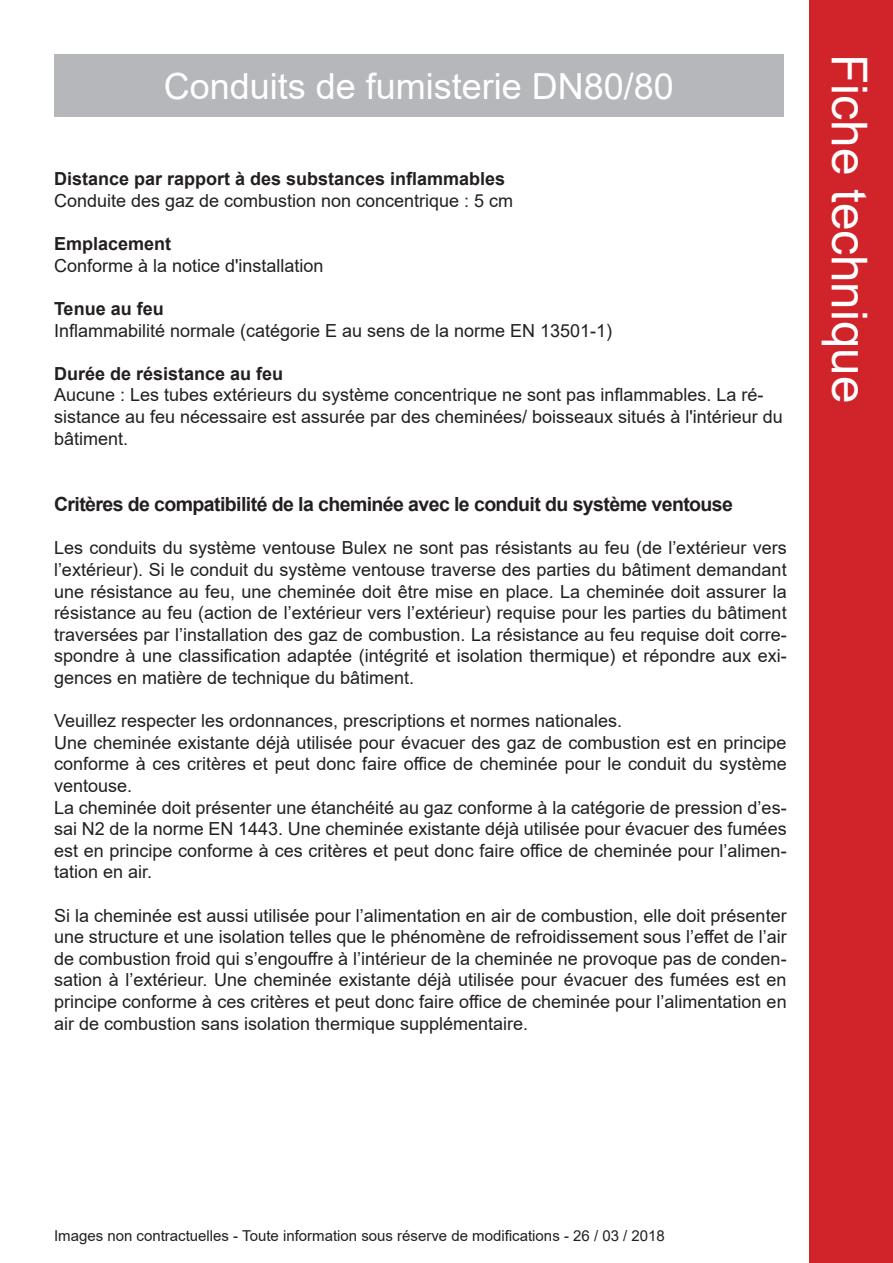
<style>
.page{position:relative;width:893px;height:1263px;background:#fff}
.page>*{position:absolute;margin:0;border:0;box-sizing:border-box;transform-origin:0 0}
.t1{font:49.5px "Arial";color:#fff}
.t2{font:36px "Arial";color:#fff}
.t3{font:700 19.5px "Arial";letter-spacing:-.03em;color:#231f20}
.t4{font:18px/21.6px "Arial";color:#231f20;text-align:justify}
.t5{font:700 18px "Arial";color:#231f20}
.t6{font:15px "Arial";color:#231f20}
</style>
<div class="page">
<div style="left:54px;top:54px;width:730px;height:63px;background:#b6b7bb"></div>
<div style="left:809px;top:0;width:84px;height:1263px;background:#d1232a"></div>
<p class="t2" style="left:164px;top:61px;width:512px">Conduits de fumisterie DN80/80</p>
<p class="t5" style="left:54px;top:166px;width:453px">Distance par rapport à des substances inflammables</p>
<p class="t4" style="left:54px;top:190px;width:461px">Conduite des gaz de combustion non concentrique : 5 cm</p>
<p class="t5" style="left:54px;top:231px;width:119px">Emplacement</p>
<p class="t4" style="left:54px;top:254px;width:271px">Conforme à la notice d'installation</p>
<p class="t5" style="left:54px;top:296px;width:111px">Tenue au feu</p>
<p class="t4" style="left:54px;top:319px;width:560px">Inflammabilité normale (catégorie E au sens de la norme EN 13501-1)</p>
<p class="t5" style="left:54px;top:361px;width:231px">Durée de résistance au feu</p>
<p class="t4" style="left:54px;top:384px;width:730px;text-align:left">Aucune : Les tubes extérieurs du système concentrique ne sont pas inflammables. La ré&shy;sistance au feu nécessaire est assurée par des cheminées/ boisseaux situés à l'intérieur du bâtiment.</p>
<p class="t3" style="left:54px;top:491px;width:680px">Critères de compatibilité de la cheminée avec le conduit du système ventouse</p>
<p class="t4" style="left:54px;top:537px;width:734px">Les conduits du système ventouse Bulex ne sont pas résistants au feu (de l’extérieur vers l’extérieur). Si le conduit du système ventouse traverse des parties du bâtiment demandant une résistance au feu, une cheminée doit être mise en place. La cheminée doit assurer la résistance au feu (action de l’extérieur vers l’extérieur) requise pour les parties du bâtiment traversées par l’installation des gaz de combustion. La résistance au feu requise doit corre&shy;spondre à une classification adaptée (intégrité et isolation thermique) et répondre aux exi&shy;gences en matière de technique du bâtiment.</p>
<p class="t4" style="left:54px;top:710px;width:570px">Veuillez respecter les ordonnances, prescriptions et normes nationales.</p>
<p class="t4" style="left:54px;top:731px;width:734px">Une cheminée existante déjà utilisée pour évacuer des gaz de combustion est en principe conforme à ces critères et peut donc faire office de cheminée pour le conduit du système ventouse.</p>
<p class="t4" style="left:54px;top:796px;width:734px">La cheminée doit présenter une étanchéité au gaz conforme à la catégorie de pression d’es&shy;sai N2 de la norme EN 1443. Une cheminée existante déjà utilisée pour évacuer des fumées est en principe conforme à ces critères et peut donc faire office de cheminée pour l’alimen&shy;tation en air.</p>
<p class="t4" style="left:54px;top:904px;width:734px">Si la cheminée est aussi utilisée pour l’alimentation en air de combustion, elle doit présenter une structure et une isolation telles que le phénomène de refroidissement sous l’effet de l’air de combustion froid qui s’engouffre à l’intérieur de la cheminée ne provoque pas de conden&shy;sation à l’extérieur. Une cheminée existante déjà utilisée pour évacuer des fumées est en principe conforme à ces critères et peut donc faire office de cheminée pour l’alimentation en air de combustion sans isolation thermique supplémentaire.</p>
<h1 class="t1" style="left:883px;top:54px;width:351px;rotate:90deg">Fiche technique</h1>
<p class="t6" style="left:54px;top:1226px;width:612px">Images non contractuelles - Toute information sous réserve de modifications - 26 / 03 / 2018</p>
</div>
